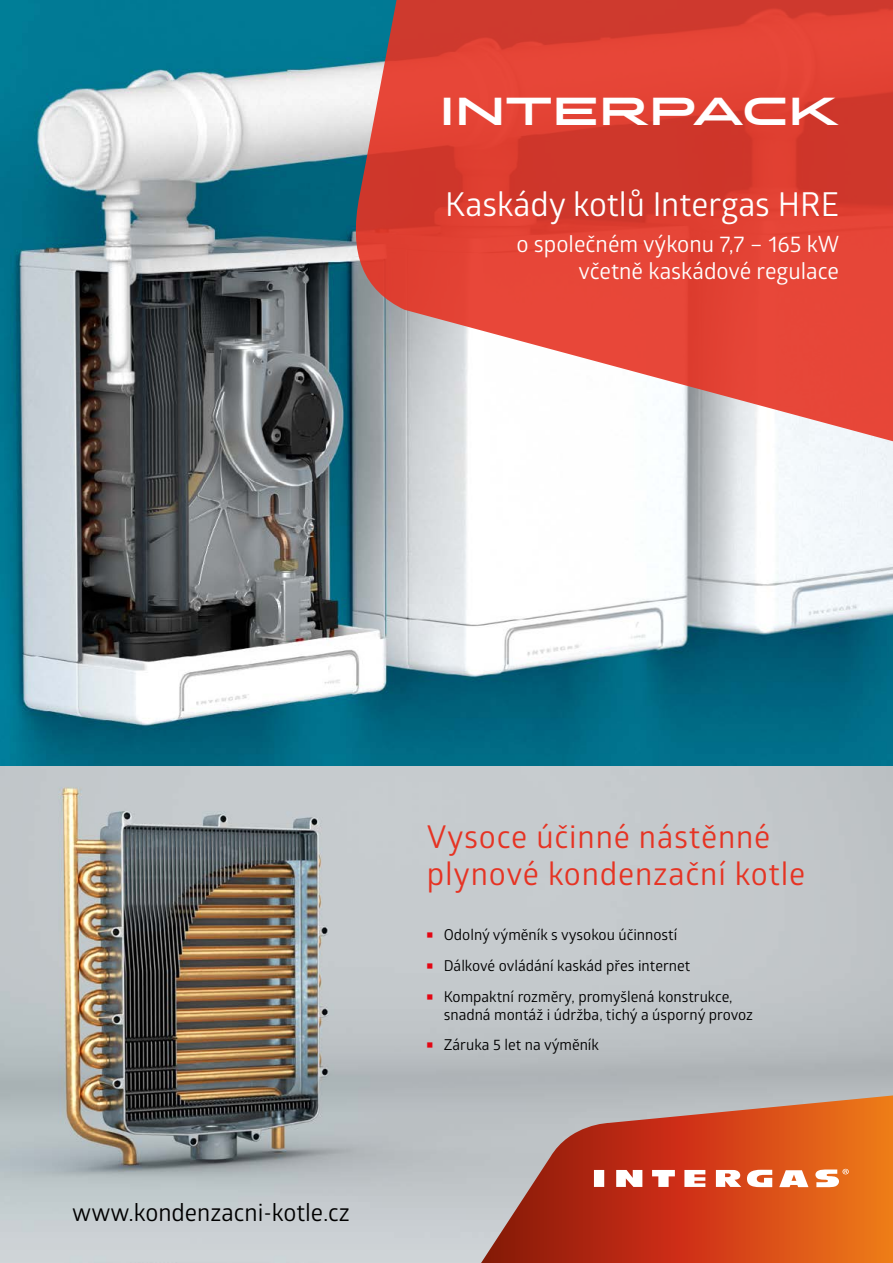
<style>
.page{position:relative;width:893px;height:1263px;background:#fff}
.page>*{position:absolute;margin:0;border:0;box-sizing:border-box;transform-origin:0 0}
.t1{font:39px "Stereo Gothic W01 750";color:#fff}
.t2{font:33px "Glober";color:#fff}
.t3{font:31.5px/37.8px "Glober";letter-spacing:.025em;color:#e63323}
.t4{font:24px "Glober";color:#000}
.t5{font:22.5px/27px "Glober";color:#fff;text-align:right}
.t6{font:15px/30.8px "Glober";color:#000}
</style>
<div class="page">
<img style="left:0;top:0;width:893px;height:1263px">
<svg style="left:348px;top:0;width:545px;height:445px;background:#d85e54"></svg>
<svg style="left:481px;top:1095px;width:412px;height:168px;background:#c85f3b"></svg>
<svg style="left:594px;top:1170px;width:178px;height:17px"></svg>
<svg style="left:779px;top:1170px;width:29px;height:17px"></svg>
<svg style="left:815px;top:1169px;width:34px;height:18px"></svg>
<svg style="left:427px;top:932px;width:5px;height:6px"></svg>
<svg style="left:427px;top:963px;width:5px;height:5px"></svg>
<svg style="left:427px;top:994px;width:5px;height:5px"></svg>
<svg style="left:427px;top:1043px;width:5px;height:5px"></svg>
<h1 class="t1" style="left:439px;top:87px;width:401px">INTERPACK</h1>
<h2 class="t2" style="left:445px;top:181px;width:395px">Kaskády kotlů Intergas HRE</h2>
<h3 class="t5" style="left:516px;top:229px;width:325px">o společném výkonu 7,7 – 165 kW včetně kaskádové regulace</h3>
<h3 class="t4" style="left:72px;top:1196px;width:279px">www.kondenzacni-kotle.cz</h3>
<h3 class="t3" style="left:427px;top:816px;width:380px">Vysoce účinné nástěnné plynové kondenzační kotle</h3>
<p class="t6" style="left:444px;top:919px;width:290px">Odolný výměník s vysokou účinností<br>Dálkové ovládání kaskád přes internet<br>Kompaktní rozměry, promyšlená konstrukce,</p>
<p class="t6" style="left:444px;top:998px;width:311px">snadná montáž i údržba, tichý a úsporný provoz<br>Záruka 5 let na výměník</p>
</div>
